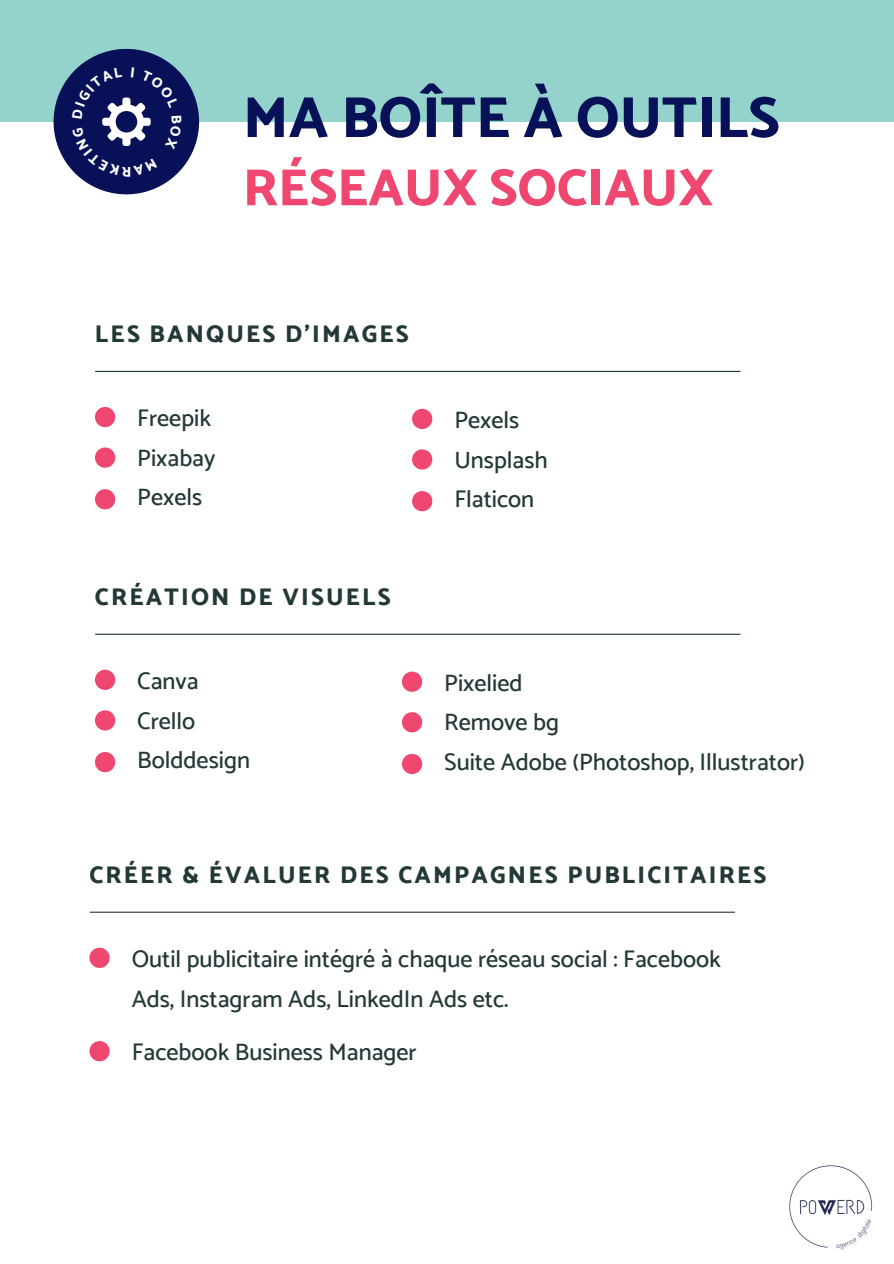
<style>
.page{position:relative;width:894px;height:1264px;background:#fff}
.page>*{position:absolute;margin:0;border:0;box-sizing:border-box;transform-origin:0 0}
.t1{font:800 58.2px "Catamaran";color:#081158}
.t2{font:800 52.35px "Catamaran";color:#ef476f}
.t3{font:500 24px/39.6px "Catamaran";color:#233937}
.t4{font:800 24px "Catamaran";letter-spacing:.09em;color:#233937}
.t5{font:800 14.1px "Catamaran";color:#fff}
</style>
<div class="page">
<div style="left:0;top:0;width:893px;height:122px;background:#94d3cb"></div>
<svg style="left:95px;top:489px;width:20px;height:20px"></svg>
<svg style="left:95px;top:447px;width:20px;height:21px"></svg>
<svg style="left:95px;top:407px;width:20px;height:20px"></svg>
<svg style="left:412px;top:491px;width:20px;height:20px"></svg>
<svg style="left:412px;top:449px;width:20px;height:20px"></svg>
<svg style="left:412px;top:409px;width:20px;height:20px"></svg>
<hr style="left:95px;top:371px;width:645px;height:1px;background:#233937">
<svg style="left:95px;top:752px;width:20px;height:20px"></svg>
<svg style="left:95px;top:710px;width:20px;height:20px"></svg>
<svg style="left:95px;top:669px;width:20px;height:21px"></svg>
<svg style="left:402px;top:753px;width:20px;height:21px"></svg>
<svg style="left:402px;top:712px;width:20px;height:20px"></svg>
<svg style="left:402px;top:671px;width:20px;height:20px"></svg>
<hr style="left:95px;top:633px;width:645px;height:2px;background:#233937">
<svg style="left:89px;top:947px;width:21px;height:20px"></svg>
<hr style="left:90px;top:911px;width:644px;height:1px;background:#233937">
<svg style="left:89px;top:1041px;width:21px;height:20px"></svg>
<img style="left:789px;top:1165px;width:84px;height:85px">
<svg style="left:53px;top:48px;width:147px;height:147px"></svg>
<p class="t5" style="left:131px;top:180px;width:11px;rotate:-180deg">R</p>
<p class="t1" style="left:243px;top:83px;width:538px">MA BOÎTE À OUTILS</p>
<p class="t2" style="left:243px;top:156px;width:472px">RÉSEAUX SOCIAUX</p>
<p class="t4" style="left:95px;top:320px;width:315px">LES BANQUES D'IMAGES</p>
<p class="t3" style="left:137px;top:398px;width:75px">Freepik</p>
<p class="t3" style="left:137px;top:438px;width:80px">Pixabay</p>
<p class="t3" style="left:137px;top:477px;width:66px">Pexels</p>
<p class="t4" style="left:95px;top:582px;width:297px">CRÉATION DE VISUELS</p>
<p class="t3" style="left:137px;top:661px;width:63px">Canva</p>
<p class="t3" style="left:137px;top:700px;width:60px">Crello</p>
<p class="t3" style="left:137px;top:740px;width:114px">Bolddesign</p>
<p class="t3" style="left:454px;top:400px;width:66px">Pexels</p>
<p class="t3" style="left:454px;top:439px;width:95px">Unsplash</p>
<p class="t3" style="left:454px;top:479px;width:81px">Flaticon</p>
<p class="t3" style="left:444px;top:662px;width:80px">Pixelied</p>
<p class="t3" style="left:444px;top:702px;width:116px">Remove bg</p>
<p class="t3" style="left:444px;top:742px;width:362px">Suite Adobe (Photoshop, Illustrator)</p>
<p class="t4" style="left:89px;top:860px;width:678px">CRÉER &amp; ÉVALUER DES CAMPAGNES PUBLICITAIRES</p>
<p class="t3" style="left:132px;top:938px;width:590px">Outil publicitaire intégré à chaque réseau social : Facebook<br>Ads, Instagram Ads, LinkedIn Ads etc.</p>
<p class="t3" style="left:132px;top:1032px;width:286px">Facebook Business Manager</p>
</div>
